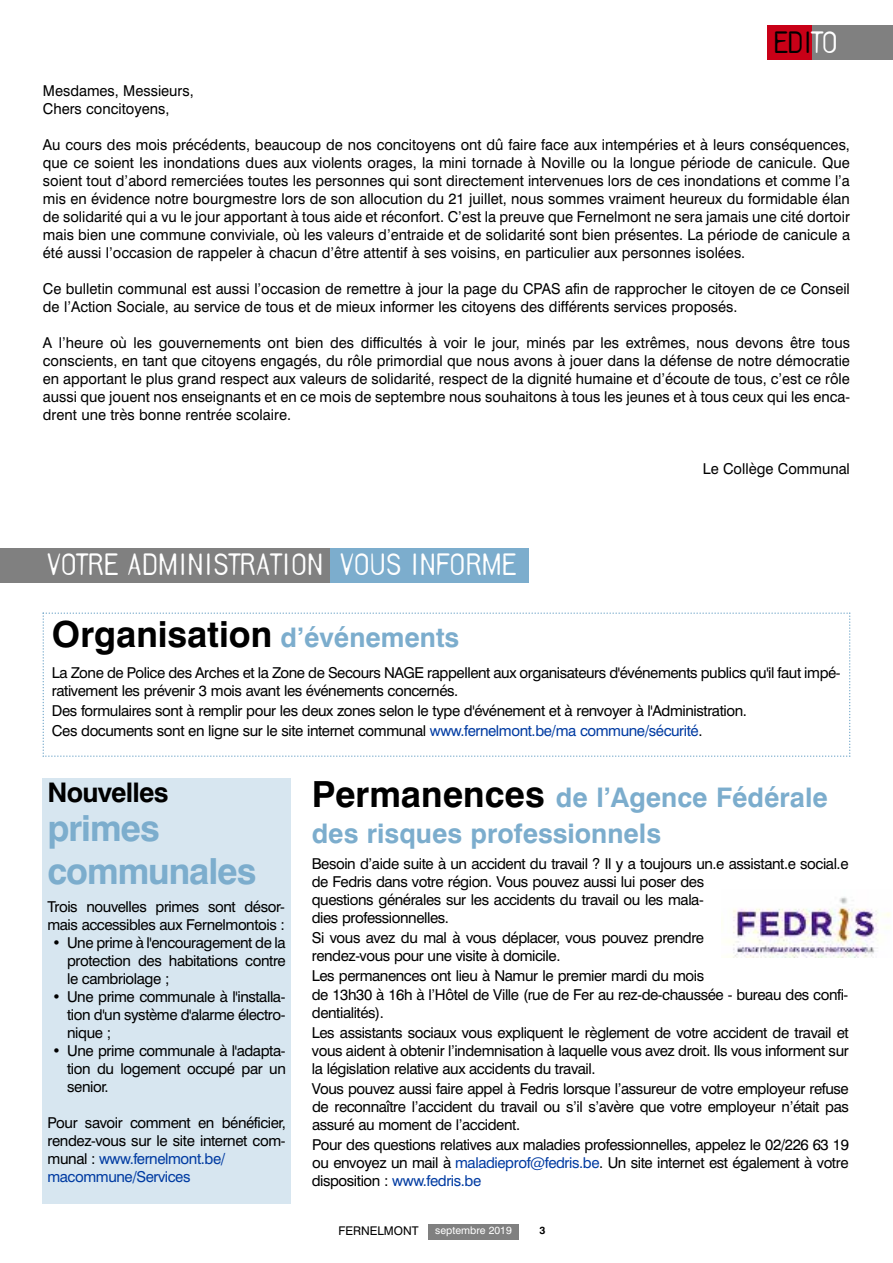
<style>
.page{position:relative;width:893px;height:1263px;background:#fff}
.page>*{position:absolute;margin:0;border:0;box-sizing:border-box;transform-origin:0 0}
.t1{font:700 36px "Swiss 721 BT";color:#000}
.t2{font:700 36px/43.2px "Swiss 721 BT";letter-spacing:-.03em;color:#7cadcd}
.t3{font:700 27px/36.8px "Swiss 721 BT";color:#7cadcd}
.t4{font:27px "Smoothplate";color:#fff}
.t5{font:700 27px "Swiss 721 BT";letter-spacing:-.03em;color:#000}
.t6{font:27px "Smoothplate";letter-spacing:-.03em;color:#000}
.t7{font:15px/18px "Swiss 721 BT";letter-spacing:-.025em;color:#000;text-align:justify}
.t8{font:15px/18px "Swiss 721 BT";color:#000}
.t9{font:12px "Swiss 721 BT";color:#000}
.t10{font:10.5px "Swiss 721 BT";color:#fff}
.t11{font:700 10.5px "Swiss 721 BT";color:#000}
.s1{color:#fff}
.s2{font-size:27px;color:#7cadcd}
.s3{color:#003ba2}
.s4{font-size:36px;color:#000}
</style>
<div class="page">
<div style="left:789px;top:26px;width:104px;height:34px;background:#808080"></div>
<div style="left:768px;top:26px;width:44px;height:34px;background:#c90017"></div>
<div style="left:428px;top:1225px;width:90px;height:15px;background:#808080"></div>
<div style="left:0;top:548px;width:393px;height:35px;background:#808080"></div>
<div style="left:330px;top:548px;width:198px;height:35px;background:#7cadcd"></div>
<svg style="left:43px;top:612px;width:807px;height:145px"></svg>
<div style="left:43px;top:778px;width:248px;height:425px;background:#d7e6f0"></div>
<img style="left:721px;top:897px;width:170px;height:60px">
<h2 class="t6" style="left:773px;top:31px;width:66px">EDI<span class="s1">TO</span></h2>
<p class="t8" style="left:43px;top:83px;width:152px">Mesdames, Messieurs,<br>Chers concitoyens,</p>
<p class="t7" style="left:43px;top:137px;width:808px">Au cours des mois précédents, beaucoup de nos concitoyens ont dû faire face aux intempéries et à leurs conséquences, que ce soient les inondations dues aux violents orages, la mini tornade à Noville ou la longue période de canicule. Que soient tout d’abord remerciées toutes les personnes qui sont directement intervenues lors de ces inondations et comme l’a mis en évidence notre bourgmestre lors de son allocution du 21 juillet, nous sommes vraiment heureux du formidable élan de solidarité qui a vu le jour apportant à tous aide et réconfort. C’est la preuve que Fernelmont ne sera jamais une cité dortoir mais bien une commune conviviale, où les valeurs d’entraide et de solidarité sont bien présentes. La période de canicule a été aussi l’occasion de rappeler à chacun d’être attentif à ses voisins, en particulier aux personnes isolées.</p>
<p class="t8" style="left:43px;top:281px;width:808px">Ce bulletin communal est aussi l’occasion de remettre à jour la page du CPAS afin de rapprocher le citoyen de ce Conseil de l’Action Sociale, au service de tous et de mieux informer les citoyens des différents services proposés.</p>
<p class="t7" style="left:43px;top:335px;width:808px">A l’heure où les gouvernements ont bien des difficultés à voir le jour, minés par les extrêmes, nous devons être tous conscients, en tant que citoyens engagés, du rôle primordial que nous avons à jouer dans la défense de notre démocratie en apportant le plus grand respect aux valeurs de solidarité, respect de la dignité humaine et d’écoute de tous, c’est ce rôle aussi que jouent nos enseignants et en ce mois de septembre nous souhaitons à tous les jeunes et à tous ceux qui les enca&shy;drent une très bonne rentrée scolaire.</p>
<h2 class="t4" style="left:47px;top:554px;width:471px">VOTRE ADMINISTRATION VOUS INFORME</h2>
<p class="t8" style="left:703px;top:461px;width:149px">Le Collège Communal</p>
<h1 class="t1" style="left:52px;top:621px;width:409px">Organisation <span class="s2">d’événements</span></h1>
<p class="t7" style="left:52px;top:665px;width:790px">La Zone de Police des Arches et la Zone de Secours NAGE rappellent aux organisateurs d'événements publics qu'il faut impé&shy;rativement les prévenir 3 mois avant les événements concernés.</p>
<p class="t7" style="left:52px;top:702px;width:696px;line-height:20.1px">Des formulaires sont à remplir pour les deux zones selon le type d'événement et à renvoyer à l'Administration.<br>Ces documents sont en ligne sur le site internet communal <span class="s3">www.fernelmont.be/ma commune/sécurité</span>.</p>
<h2 class="t5" style="left:47px;top:783px;width:123px">Nouvelles</h2>
<h1 class="t2" style="left:47px;top:810px;width:210px">primes communales</h1>
<p class="t7" style="left:47px;top:899px;width:239px">Trois nouvelles primes sont désor&shy;mais accessibles aux Fernelmontois :</p>
<p class="t7" style="left:67px;top:935px;width:220px;text-indent:-15px">• Une prime à l'encouragement de la protection des habitations contre le cambriolage ;</p>
<p class="t7" style="left:67px;top:989px;width:220px;text-indent:-15px">• Une prime communale à l'installa&shy;tion d'un système d'alarme électro&shy;nique ;</p>
<p class="t7" style="left:67px;top:1043px;width:220px;text-indent:-15px">• Une prime communale à l'adapta&shy;tion du logement occupé par un senior.</p>
<p class="t7" style="left:47px;top:1115px;width:240px;text-align:left">Pour savoir comment en bénéficier, rendez-vous sur le site internet com&shy;munal : <span class="s3">www.fernelmont.be/ macommune/Services</span></p>
<h2 class="t3" style="left:312px;top:781px;width:518px"><span class="s4">Permanences</span> de l’Agence Fédérale des risques professionnels</h2>
<p class="t7" style="left:312px;top:856px;width:538px;text-align:left">Besoin d’aide suite à un accident du travail ? Il y a toujours un.e assistant.e social.e de Fedris dans votre région. Vous pouvez aussi lui poser des<br>questions générales sur les accidents du travail ou les mala-<br>dies professionnelles.</p>
<p class="t7" style="left:312px;top:930px;width:394px">Si vous avez du mal à vous déplacer, vous pouvez prendre rendez-vous pour une visite à domicile.</p>
<p class="t7" style="left:312px;top:969px;width:538px;text-align:left">Les permanences ont lieu à Namur le premier mardi du mois<br>de 13h30 à 16h à l’Hôtel de Ville (rue de Fer au rez-de-chaussée - bureau des confi&shy;dentialités).</p>
<p class="t7" style="left:312px;top:1025px;width:538px">Les assistants sociaux vous expliquent le règlement de votre accident de travail et vous aident à obtenir l’indemnisation à laquelle vous avez droit. Ils vous informent sur la législation relative aux accidents du travail.</p>
<p class="t7" style="left:312px;top:1081px;width:538px">Vous pouvez aussi faire appel à Fedris lorsque l’assureur de votre employeur refuse de reconnaître l’accident du travail ou s’il s’avère que votre employeur n’était pas assuré au moment de l’accident.</p>
<p class="t7" style="left:312px;top:1137px;width:539px">Pour des questions relatives aux maladies professionnelles, appelez le 02/226 63 19 ou envoyez un mail à <span class="s3">maladieprof@fedris.be</span>. Un site internet est également à votre disposition : <span class="s3">www.fedris.be</span></p>
<p class="t9" style="left:339px;top:1226px;width:82px">FERNELMONT</p>
<p class="t10" style="left:435px;top:1226px;width:78px">septembre 2019</p>
<p class="t11" style="left:540px;top:1226px;width:7px">3</p>
</div>
